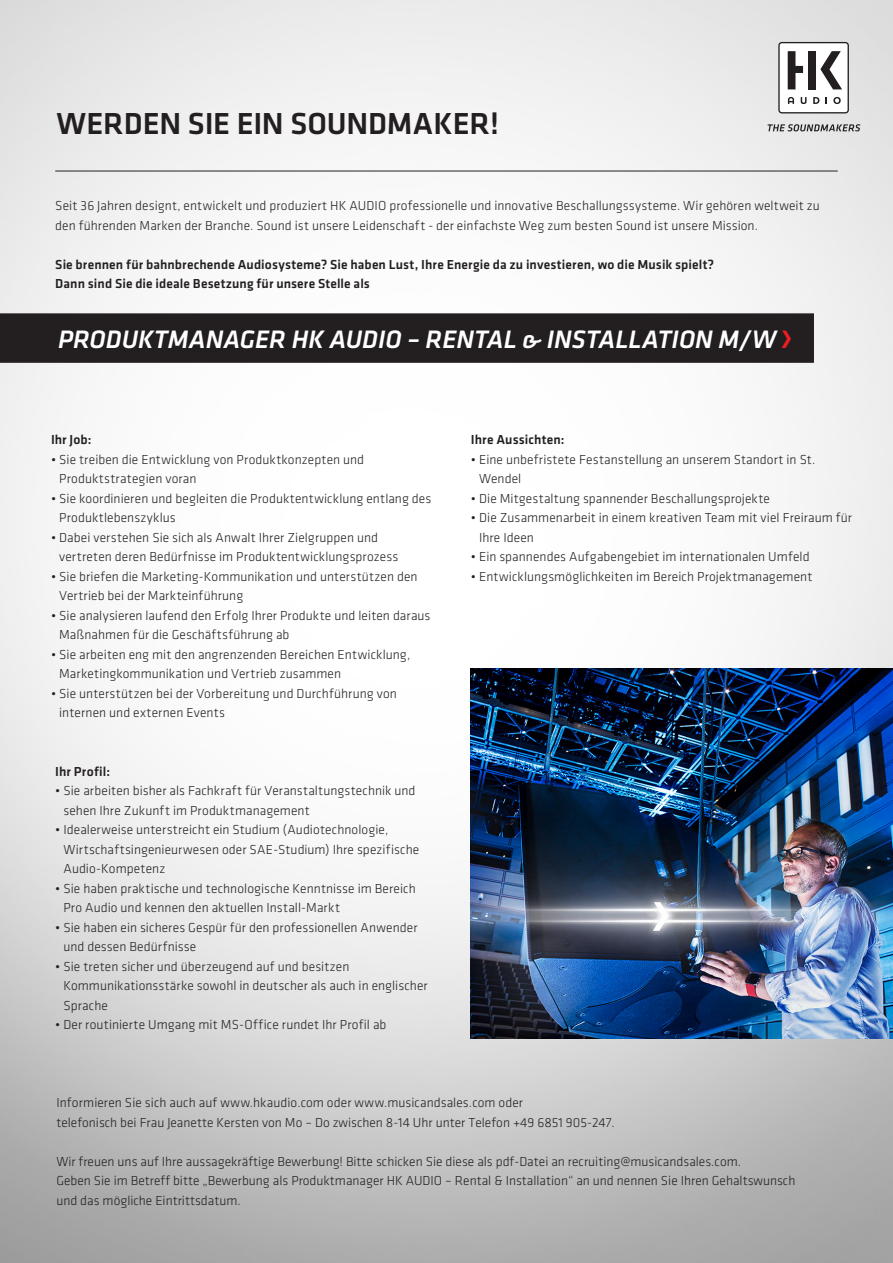
<style>
.page{position:relative;width:893px;height:1263px;background:#fff}
.page>*{position:absolute;margin:0;border:0;box-sizing:border-box;transform-origin:0 0}
.t1{font:500 31.5px "Klavika";letter-spacing:-.01em;color:#231f20}
.Shout-Out-BOX-24pt{font:italic 500 26.1px "Klavika";color:#fff}
.t2{font:300 13.5px/19.5px "Klavika";letter-spacing:.005em;color:#231f20}
.t3{font:500 13.5px "Klavika";letter-spacing:.01em;color:#231f20}
</style>
<div class="page">
<img style="left:0;top:0;width:893px;height:1263px">
<svg style="left:778px;top:42px;width:71px;height:71px"></svg>
<div style="left:780px;top:43px;width:67px;height:69px;background:#fff;border-radius:2px"></div>
<svg style="left:788px;top:97px;width:6px;height:7px"></svg>
<svg style="left:801px;top:97px;width:6px;height:7px"></svg>
<svg style="left:813px;top:97px;width:6px;height:7px"></svg>
<svg style="left:833px;top:97px;width:8px;height:7px"></svg>
<svg style="left:820px;top:51px;width:22px;height:38px"></svg>
<svg style="left:788px;top:51px;width:15px;height:38px"></svg>
<div style="left:808px;top:51px;width:8px;height:38px;background:#231f20"></div>
<svg style="left:767px;top:124px;width:93px;height:7px"></svg>
<div style="left:0;top:313px;width:814px;height:50px;background:#231f20"></div>
<hr style="left:55px;top:171px;width:783px;height:1px;background:#231f20">
<img style="left:471px;top:668px;width:422px;height:370px">
<p class="t1" style="left:56px;top:102px;width:444px">WERDEN SIE EIN SOUNDMAKER!</p>
<p class="t2" style="left:55px;top:196px;width:766px">Seit 36 Jahren designt, entwickelt und produziert HK AUDIO professionelle und innovative Beschallungssysteme. Wir gehören weltweit zu den führenden Marken der Branche. Sound ist unsere Leidenschaft - der einfachste Weg zum besten Sound ist unsere Mission.</p>
<p class="t3" style="left:55px;top:255px;width:660px">Sie brennen für bahnbrechende Audiosysteme? Sie haben Lust, Ihre Energie da zu investieren, wo die Musik spielt?</p>
<p class="t3" style="left:55px;top:274px;width:316px">Dann sind Sie die ideale Besetzung für unsere Stelle als</p>
<p class="Shout-Out-BOX-24pt" style="left:58px;top:321px;width:720px">PRODUKTMANAGER HK AUDIO – RENTAL &amp; INSTALLATION M/W</p>
<p class="t3" style="left:51px;top:430px;width:42px">Ihr Job:</p>
<p class="t2" style="left:59px;top:449px;width:307px;text-indent:-8px">• Sie treiben die Entwicklung von Produktkonzepten und<br>Produktstrategien voran</p>
<p class="t2" style="left:59px;top:488px;width:374px;text-indent:-8px">• Sie koordinieren und begleiten die Produktentwicklung entlang des<br>Produktlebenszyklus</p>
<p class="t2" style="left:59px;top:527px;width:341px;text-indent:-8px">• Dabei verstehen Sie sich als Anwalt Ihrer Zielgruppen und vertreten deren Bedürfnisse im Produktentwicklungsprozess</p>
<p class="t2" style="left:59px;top:566px;width:360px;text-indent:-8px">• Sie briefen die Marketing-Kommunikation und unterstützen den<br>Vertrieb bei der Markteinführung</p>
<p class="t2" style="left:59px;top:605px;width:373px;text-indent:-8px">• Sie analysieren laufend den Erfolg Ihrer Produkte und leiten daraus<br>Maßnahmen für die Geschäftsführung ab</p>
<p class="t2" style="left:59px;top:644px;width:353px;text-indent:-8px">• Sie arbeiten eng mit den angrenzenden Bereichen Entwicklung,<br>Marketingkommunikation und Vertrieb zusammen</p>
<p class="t2" style="left:59px;top:683px;width:339px;text-indent:-8px">• Sie unterstützen bei der Vorbereitung und Durchführung von internen und externen Events</p>
<p class="t3" style="left:55px;top:762px;width:56px">Ihr Profil:</p>
<p class="t2" style="left:63px;top:781px;width:354px;text-indent:-8px">• Sie arbeiten bisher als Fachkraft für Veranstaltungstechnik und sehen Ihre Zukunft im Produktmanagement</p>
<p class="t2" style="left:63px;top:820px;width:357px;text-indent:-8px">• Idealerweise unterstreicht ein Studium (Audiotechnologie,<br>Wirtschaftsingenieurwesen oder SAE-Studium) Ihre spezifische<br>Audio-Kompetenz</p>
<p class="t2" style="left:63px;top:878px;width:354px;text-indent:-8px">• Sie haben praktische und technologische Kenntnisse im Bereich<br>Pro Audio und kennen den aktuellen Install-Markt</p>
<p class="t2" style="left:63px;top:917px;width:356px;text-indent:-8px">• Sie haben ein sicheres Gespür für den professionellen Anwender und dessen Bedürfnisse</p>
<p class="t2" style="left:63px;top:956px;width:366px;text-indent:-8px">• Sie treten sicher und überzeugend auf und besitzen<br>Kommunikationsstärke sowohl in deutscher als auch in englischer<br>Sprache</p>
<p class="t2" style="left:55px;top:1015px;width:333px">• Der routinierte Umgang mit MS-Office rundet Ihr Profil ab</p>
<p class="t3" style="left:471px;top:430px;width:95px">Ihre Aussichten:</p>
<p class="t2" style="left:479px;top:449px;width:338px;text-indent:-8px">• Eine unbefristete Festanstellung an unserem Standort in St.<br>Wendel</p>
<p class="t2" style="left:471px;top:488px;width:301px">• Die Mitgestaltung spannender Beschallungsprojekte</p>
<p class="t2" style="left:479px;top:508px;width:375px;text-indent:-8px">• Die Zusammenarbeit in einem kreativen Team mit viel Freiraum für<br>Ihre Ideen</p>
<p class="t2" style="left:471px;top:547px;width:340px">• Ein spannendes Aufgabengebiet im internationalen Umfeld</p>
<p class="t2" style="left:471px;top:566px;width:343px">• Entwicklungsmöglichkeiten im Bereich Projektmanagement</p>
<p class="t2" style="left:56px;top:1093px;width:560px">Informieren Sie sich auch auf www.hkaudio.com oder www.musicandsales.com oder<br>telefonisch bei Frau Jeanette Kersten von Mo – Do zwischen 8-14 Uhr unter Telefon +49 6851 905-247.</p>
<p class="t2" style="left:56px;top:1151px;width:741px">Wir freuen uns auf Ihre aussagekräftige Bewerbung! Bitte schicken Sie diese als pdf-Datei an recruiting@musicandsales.com.<br>Geben Sie im Betreff bitte „Bewerbung als Produktmanager HK AUDIO – Rental &amp; Installation“ an und nennen Sie Ihren Gehaltswunsch und das mögliche Eintrittsdatum.</p>
</div>
